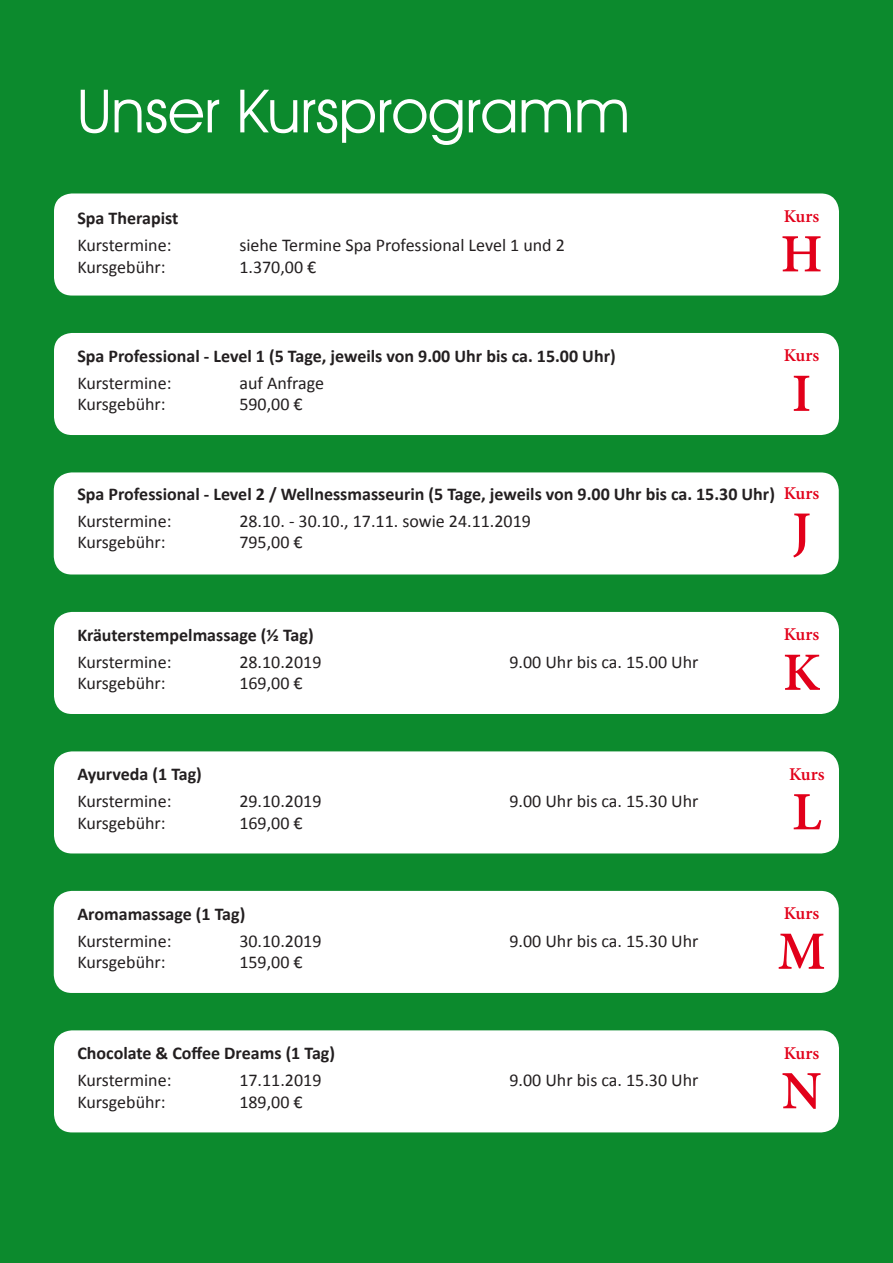
<style>
.page{position:relative;width:893px;height:1263px;background:#0c8a2d}
.page>*{position:absolute;margin:0;border:0;box-sizing:border-box;transform-origin:0 0}
.t1{font:60px "Avant Garde Bk BT Book";color:#fff}
.t2{font:600 54px "Minion Pro";color:#e2001a}
.t3{font:18px "Calibri";color:#231f20}
.t4{font:700 18px "Calibri";color:#231f20}
.t5{font:600 18px "Minion Pro";color:#e2001a}
</style>
<div class="page">
<div style="left:54px;top:193px;width:785px;height:103px;background:#fff;border-radius:18px"></div>
<div style="left:54px;top:333px;width:785px;height:102px;background:#fff;border-radius:18px"></div>
<div style="left:54px;top:472px;width:785px;height:102px;background:#fff;border-radius:18px"></div>
<div style="left:54px;top:612px;width:785px;height:102px;background:#fff;border-radius:18px"></div>
<div style="left:54px;top:751px;width:785px;height:102px;background:#fff;border-radius:18px"></div>
<div style="left:54px;top:891px;width:785px;height:102px;background:#fff;border-radius:18px"></div>
<div style="left:54px;top:1030px;width:785px;height:102px;background:#fff;border-radius:18px"></div>
<h1 class="t1" style="left:77px;top:75px;width:554px">Unser Kursprogramm</h1>
<p class="t4" style="left:77px;top:206px;width:102px">Spa Therapist</p>
<p class="t3" style="left:77px;top:234px;width:96px">Kurstermine:</p>
<p class="t3" style="left:239px;top:234px;width:327px">siehe Termine Spa Professional Level 1 und 2</p>
<p class="t3" style="left:77px;top:255px;width:90px">Kursgebühr:</p>
<p class="t3" style="left:239px;top:255px;width:78px">1.370,00 €</p>
<p class="t5" style="left:784px;top:204px;width:37px">Kurs</p>
<h2 class="t2" style="left:781px;top:217px;width:43px">H</h2>
<p class="t4" style="left:77px;top:344px;width:540px">Spa Professional - Level 1 (5 Tage, jeweils von 9.00 Uhr bis ca. 15.00 Uhr)</p>
<p class="t3" style="left:77px;top:371px;width:96px">Kurstermine:</p>
<p class="t3" style="left:239px;top:371px;width:86px">auf Anfrage</p>
<p class="t3" style="left:77px;top:393px;width:90px">Kursgebühr:</p>
<p class="t3" style="left:239px;top:393px;width:65px">590,00 €</p>
<p class="t5" style="left:784px;top:343px;width:37px">Kurs</p>
<h2 class="t2" style="left:792px;top:356px;width:21px">I</h2>
<p class="t4" style="left:77px;top:482px;width:699px">Spa Professional - Level 2 / Wellnessmasseurin (5 Tage, jeweils von 9.00 Uhr bis ca. 15.30 Uhr)</p>
<p class="t3" style="left:77px;top:509px;width:96px">Kurstermine:</p>
<p class="t3" style="left:239px;top:509px;width:293px">28.10. - 30.10., 17.11. sowie 24.11.2019</p>
<p class="t3" style="left:77px;top:531px;width:90px">Kursgebühr:</p>
<p class="t3" style="left:239px;top:531px;width:65px">795,00 €</p>
<p class="t5" style="left:784px;top:481px;width:37px">Kurs</p>
<h2 class="t2" style="left:792px;top:494px;width:21px">J</h2>
<p class="t4" style="left:77px;top:623px;width:238px">Kräuterstempelmassage (½ Tag)</p>
<p class="t3" style="left:77px;top:650px;width:96px">Kurstermine:</p>
<p class="t3" style="left:239px;top:650px;width:84px">28.10.2019</p>
<p class="t3" style="left:509px;top:650px;width:191px">9.00 Uhr bis ca. 15.00 Uhr</p>
<p class="t3" style="left:77px;top:672px;width:90px">Kursgebühr:</p>
<p class="t3" style="left:239px;top:672px;width:65px">169,00 €</p>
<p class="t5" style="left:784px;top:622px;width:37px">Kurs</p>
<h2 class="t2" style="left:783px;top:635px;width:39px">K</h2>
<p class="t4" style="left:77px;top:763px;width:126px">Ayurveda (1 Tag)</p>
<p class="t3" style="left:77px;top:790px;width:96px">Kurstermine:</p>
<p class="t3" style="left:239px;top:790px;width:84px">29.10.2019</p>
<p class="t3" style="left:509px;top:790px;width:191px">9.00 Uhr bis ca. 15.30 Uhr</p>
<p class="t3" style="left:77px;top:811px;width:90px">Kursgebühr:</p>
<p class="t3" style="left:239px;top:811px;width:65px">169,00 €</p>
<p class="t5" style="left:789px;top:762px;width:37px">Kurs</p>
<h2 class="t2" style="left:792px;top:775px;width:31px">L</h2>
<p class="t4" style="left:77px;top:902px;width:169px">Aromamassage (1 Tag)</p>
<p class="t3" style="left:77px;top:929px;width:96px">Kurstermine:</p>
<p class="t3" style="left:239px;top:929px;width:84px">30.10.2019</p>
<p class="t3" style="left:509px;top:929px;width:191px">9.00 Uhr bis ca. 15.30 Uhr</p>
<p class="t3" style="left:77px;top:951px;width:90px">Kursgebühr:</p>
<p class="t3" style="left:239px;top:951px;width:65px">159,00 €</p>
<p class="t4" style="left:77px;top:1042px;width:259px">Chocolate &amp; Coffee Dreams (1 Tag)</p>
<p class="t3" style="left:77px;top:1069px;width:96px">Kurstermine:</p>
<p class="t3" style="left:239px;top:1069px;width:84px">17.11.2019</p>
<p class="t3" style="left:509px;top:1069px;width:191px">9.00 Uhr bis ca. 15.30 Uhr</p>
<p class="t3" style="left:77px;top:1090px;width:90px">Kursgebühr:</p>
<p class="t3" style="left:239px;top:1090px;width:65px">189,00 €</p>
<p class="t5" style="left:784px;top:901px;width:37px">Kurs</p>
<h2 class="t2" style="left:777px;top:914px;width:50px">M</h2>
<p class="t5" style="left:784px;top:1040px;width:37px">Kurs</p>
<h2 class="t2" style="left:781px;top:1054px;width:42px">N</h2>
</div>
